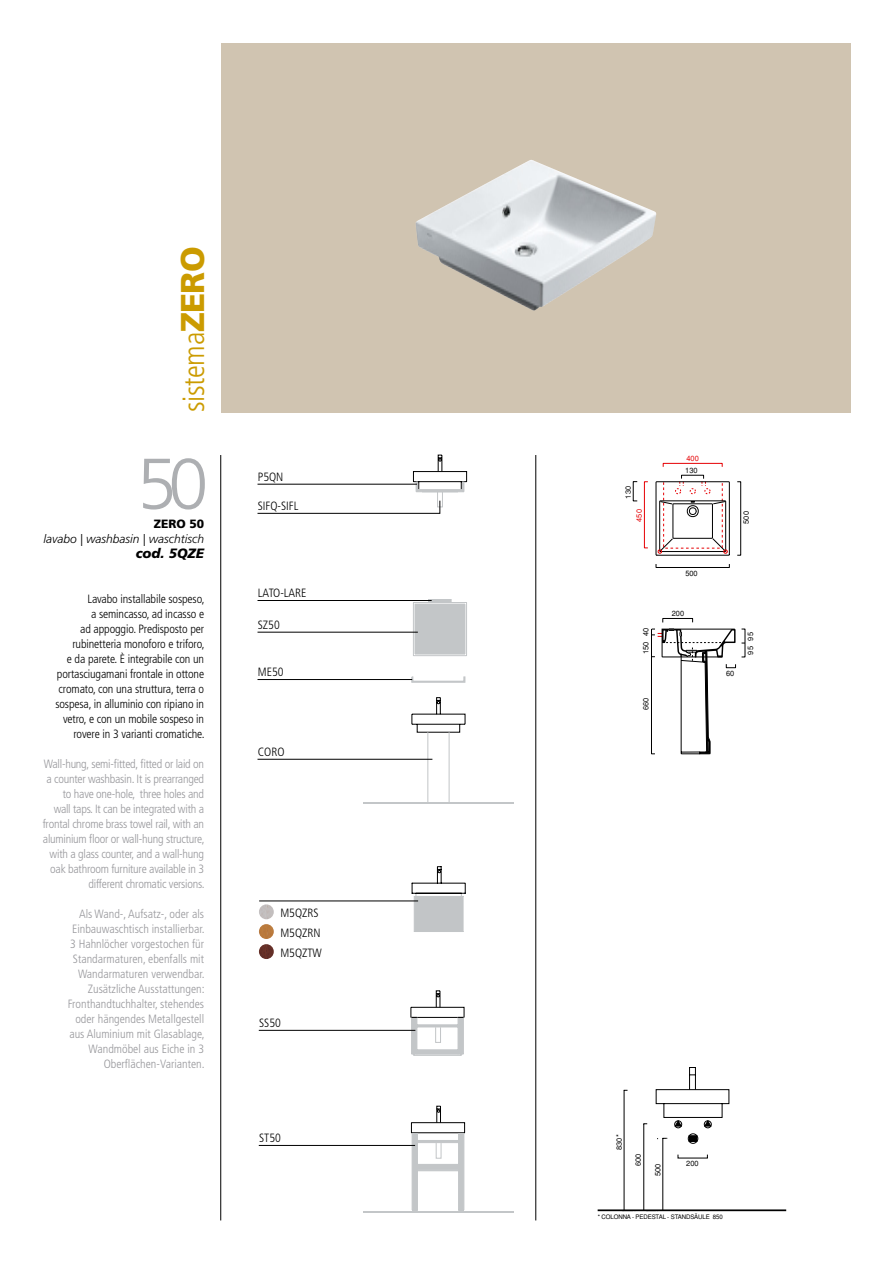
<style>
.page{position:relative;width:893px;height:1263px;background:#fff}
.page>*{position:absolute;margin:0;border:0;box-sizing:border-box;transform-origin:0 0}
.t1{font:300 72px "Frutiger";color:#adafb2}
.t2{font:300 condensed 30px "Frutiger";letter-spacing:-.01em;color:#cb9b00}
.t3{font:italic 900 13.5px "Frutiger";color:#000}
.t4{font:300 condensed 12px/15px "Frutiger";letter-spacing:-.01em;color:#000;text-align:right}
.t5{font:300 condensed 12px/15px "Frutiger";letter-spacing:-.02em;color:#97979b;text-align:right}
.t6{font:300 condensed 12px/15px "Frutiger";color:#97979b;text-align:right}
.t7{font:italic 300 12px "Frutiger";color:#000}
.t8{font:900 12px "Frutiger";color:#000}
.t9{font:7.5px "Helvetica";color:#000}
.t10{font:7.5px "Helvetica";color:#e60004}
.t11{font:6.15px "Helvetica";letter-spacing:-.02em;color:#000}
.s1{font-weight:900;font-stretch:normal;font-size:33px}
</style>
<div class="page">
<hr style="left:535px;top:455px;width:1px;height:765px;background:#000">
<hr style="left:220px;top:455px;width:1px;height:765px;background:#000">
<div style="left:221px;top:43px;width:629px;height:369px;background:#d0c4b1"></div>
<div style="left:726px;top:664px;width:10px;height:4px;border:1px solid #000"></div>
<div style="left:737px;top:481px;width:4px;height:74px;border:1px solid #000"></div>
<div style="left:656px;top:564px;width:74px;height:4px;border:1px solid #000"></div>
<div style="left:644px;top:481px;width:4px;height:67px;border:1px solid #e60004"></div>
<div style="left:663px;top:463px;width:59px;height:4px;border:1px solid #e60004"></div>
<div style="left:656px;top:481px;width:74px;height:75px;border:1px solid #000"></div>
<svg style="left:651px;top:629px;width:84px;height:125px"></svg>
<svg style="left:657px;top:481px;width:71px;height:73px"></svg>
<div style="left:663px;top:618px;width:30px;height:5px;border:1px solid #000"></div>
<hr style="left:624px;top:1090px;width:1px;height:120px;background:#000">
<hr style="left:643px;top:1124px;width:1px;height:86px;background:#000">
<hr style="left:663px;top:1138px;width:1px;height:72px;background:#000">
<hr style="left:598px;top:1209px;width:188px;height:2px;background:#000">
<div style="left:688px;top:1134px;width:10px;height:9px;border:1px solid #000;border-radius:50%"></div>
<div style="left:689px;top:1136px;width:8px;height:5px;background:#000"></div>
<div style="left:689px;top:1135px;width:8px;height:6px;border:1px solid #000"></div>
<div style="left:674px;top:1121px;width:8px;height:7px;border:1px solid #000;border-radius:50%"></div>
<div style="left:704px;top:1121px;width:7px;height:7px;border:1px solid #000;border-radius:50%"></div>
<svg style="left:655px;top:1067px;width:75px;height:59px"></svg>
<div style="left:437px;top:492px;width:6px;height:15px;border:1px solid #c2c5c7"></div>
<svg style="left:413px;top:454px;width:54px;height:38px"></svg>
<hr style="left:257px;top:484px;width:160px;height:1px;background:#000">
<svg style="left:257px;top:500px;width:183px;height:14px"></svg>
<svg style="left:411px;top:697px;width:54px;height:35px"></svg>
<div style="left:428px;top:732px;width:21px;height:71px;border:1px solid #c2c5c7"></div>
<svg style="left:411px;top:599px;width:56px;height:84px"></svg>
<hr style="left:363px;top:802px;width:151px;height:1px;background:#c3c6c8">
<div style="left:415px;top:604px;width:50px;height:50px;background:#c3c6c8"></div>
<hr style="left:257px;top:600px;width:175px;height:1px;background:#000">
<hr style="left:257px;top:632px;width:161px;height:1px;background:#000">
<hr style="left:257px;top:759px;width:175px;height:1px;background:#000">
<hr style="left:257px;top:679px;width:155px;height:1px;background:#000">
<svg style="left:411px;top:1105px;width:55px;height:106px"></svg>
<hr style="left:363px;top:1211px;width:151px;height:1px;background:#c3c6c8">
<hr style="left:259px;top:1145px;width:156px;height:1px;background:#000">
<svg style="left:410px;top:990px;width:55px;height:66px"></svg>
<hr style="left:259px;top:1030px;width:156px;height:1px;background:#000">
<svg style="left:362px;top:866px;width:104px;height:66px"></svg>
<img style="left:259px;top:924px;width:15px;height:15px;border-radius:50%">
<img style="left:259px;top:944px;width:15px;height:15px;border-radius:50%">
<img style="left:259px;top:904px;width:15px;height:15px;border-radius:50%">
<hr style="left:259px;top:901px;width:159px;height:1px;background:#000">
<img style="left:416px;top:160px;width:240px;height:151px">
<h2 class="t2" style="left:177px;top:412px;width:167px;rotate:-90deg">sistema<span class="s1">ZERO</span></h2>
<p class="t1" style="left:137px;top:443px;width:73px">50</p>
<p class="t8" style="left:154px;top:517px;width:52px">ZERO 50</p>
<p class="t7" style="left:43px;top:532px;width:162px">lavabo | washbasin | waschtisch</p>
<p class="t3" style="left:136px;top:545px;width:70px">cod. 5QZE</p>
<p class="t4" style="left:55px;top:592px;width:151px">Lavabo installabile sospeso,<br>a semincasso, ad incasso e<br>ad appoggio. Predisposto per rubinetteria monoforo e triforo,<br>e da parete. È integrabile con un portasciugamani frontale in ottone cromato, con una struttura, terra o sospesa, in alluminio con ripiano in vetro, e con un mobile sospeso in rovere in 3 varianti cromatiche.</p>
<p class="t5" style="left:43px;top:757px;width:163px">Wall-hung, semi-fitted, fitted or laid on a counter washbasin. It is prearranged to have one-hole, three holes and<br>wall taps. It can be integrated with a frontal chrome brass towel rail, with an aluminium floor or wall-hung structure, with a glass counter, and a wall-hung oak bathroom furniture available in 3 different chromatic versions.</p>
<p class="t6" style="left:68px;top:907px;width:138px">Als Wand-, Aufsatz-, oder als<br>Einbauwaschtisch installierbar.<br>3 Hahnlöcher vorgestochen für<br>Standarmaturen, ebenfalls mit<br>Wandarmaturen verwendbar.<br>Zusätzliche Ausstattungen:<br>Fronthandtuchhalter, stehendes oder hängendes Metallgestell aus Aluminium mit Glasablage,<br>Wandmöbel aus Eiche in 3<br>Oberflächen-Varianten.</p>
<p class="t4" style="left:258px;top:469px;width:27px">P5QN</p>
<p class="t4" style="left:258px;top:498px;width:42px">SIFQ-SIFL</p>
<p class="t4" style="left:258px;top:586px;width:50px">LATO-LARE</p>
<p class="t4" style="left:258px;top:618px;width:23px">SZ50</p>
<p class="t4" style="left:258px;top:665px;width:27px">ME50</p>
<p class="t4" style="left:258px;top:744px;width:28px">CORO</p>
<p class="t4" style="left:280px;top:905px;width:40px">M5QZRS</p>
<p class="t4" style="left:280px;top:925px;width:42px">M5QZRN</p>
<p class="t4" style="left:280px;top:945px;width:43px">M5QZTW</p>
<p class="t4" style="left:259px;top:1015px;width:23px">SS50</p>
<p class="t4" style="left:259px;top:1130px;width:23px">ST50</p>
<p class="t9" style="left:624px;top:498px;width:14px;rotate:-90deg">130</p>
<p class="t10" style="left:635px;top:522px;width:14px;rotate:-90deg">450</p>
<p class="t9" style="left:641px;top:636px;width:10px;rotate:-90deg">40</p>
<p class="t9" style="left:641px;top:654px;width:14px;rotate:-90deg">150</p>
<p class="t9" style="left:641px;top:710px;width:14px;rotate:-90deg">660</p>
<p class="t10" style="left:686px;top:454px;width:14px">400</p>
<p class="t9" style="left:685px;top:466px;width:14px">130</p>
<p class="t9" style="left:685px;top:569px;width:14px">500</p>
<p class="t9" style="left:672px;top:609px;width:14px">200</p>
<p class="t9" style="left:742px;top:524px;width:14px;rotate:-90deg">500</p>
<p class="t9" style="left:726px;top:668px;width:10px">60</p>
<p class="t9" style="left:746px;top:654px;width:24px;rotate:-90deg">95 95</p>
<p class="t9" style="left:615px;top:1150px;width:17px;rotate:-90deg">830*</p>
<p class="t9" style="left:634px;top:1166px;width:14px;rotate:-90deg">600</p>
<p class="t9" style="left:653px;top:1176px;width:14px;rotate:-90deg">500</p>
<p class="t9" style="left:686px;top:1159px;width:14px">200</p>
<p class="t11" style="left:598px;top:1213px;width:126px">* COLONNA - PEDESTAL - STANDSÄULE 850</p>
</div>
